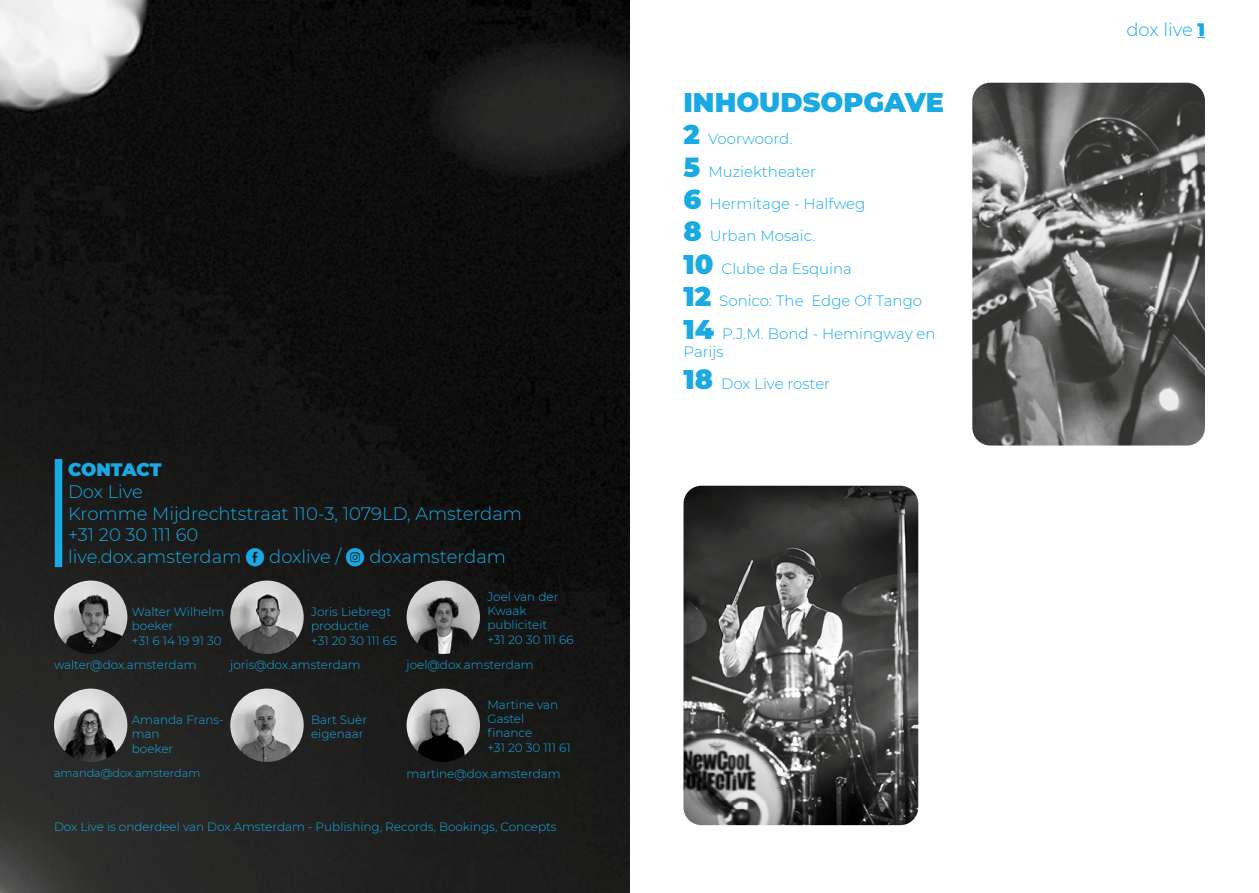
<style>
.page{position:relative;width:1259px;height:893px;background:#fff}
.page>*{position:absolute;margin:0;border:0;box-sizing:border-box;transform-origin:0 0}
.t1{font:900 27px "Montserrat";color:#1aaae3}
.t2{font:300 18px/21.6px "Montserrat";color:#1aaae3}
.t3{font:900 18px "Montserrat";letter-spacing:-.005em;color:#1aaae3}
.t4{font:300 15px/32.4px "Montserrat";color:#1aaae3}
.t5{font:300 12px/14.4px "Montserrat";color:#1aaae3}
.t6{font:300 11.25px "Montserrat";color:#1aaae3}
.s1{font-family:"Social Media Circled";font-weight:400}
.s2{font-weight:900;font-size:27px}
.s3{font-weight:900}
</style>
<div class="page">
<img style="left:0;top:0;width:629px;height:893px">
<div style="left:55px;top:459px;width:7px;height:108px;background:#1aaae3"></div>
<img style="left:54px;top:581px;width:73px;height:73px;border-radius:37px">
<img style="left:54px;top:689px;width:73px;height:73px;border-radius:37px">
<img style="left:230px;top:581px;width:74px;height:73px;border-radius:37px">
<img style="left:230px;top:689px;width:74px;height:73px;border-radius:37px">
<img style="left:406px;top:581px;width:74px;height:73px;border-radius:37px">
<img style="left:406px;top:689px;width:74px;height:73px;border-radius:37px">
<img style="left:972px;top:83px;width:233px;height:363px">
<img style="left:683px;top:486px;width:235px;height:339px">
<h2 class="t3" style="left:68px;top:457px;width:95px">CONTACT</h2>
<h2 class="t2" style="left:68px;top:480px;width:455px">Dox Live<br>Kromme Mijdrechtstraat 110-3, 1079LD, Amsterdam +31 20 30 111 60<br>live.dox.amsterdam <span class="s1">E</span> doxlive / <span class="s1">Q</span> doxamsterdam</h2>
<p class="t5" style="left:132px;top:604px;width:94px">Walter Wilhelm boeker<br>+31 6 14 19 91 30</p>
<p class="t5" style="left:311px;top:604px;width:87px">Joris Liebregt productie<br>+31 20 30 111 65</p>
<p class="t5" style="left:487px;top:589px;width:88px">Joel van der<br>Kwaak publiciteit<br>+31 20 30 111 66</p>
<p class="t5" style="left:54px;top:658px;width:144px">walter@dox.amsterdam</p>
<p class="t5" style="left:230px;top:658px;width:132px">joris@dox.amsterdam</p>
<p class="t5" style="left:406px;top:658px;width:129px">joel@dox.amsterdam</p>
<p class="t5" style="left:132px;top:712px;width:93px">Amanda Frans&shy;man<br>boeker</p>
<p class="t6" style="left:54px;top:765px;width:148px">amanda@dox.amsterdam</p>
<p class="t5" style="left:311px;top:712px;width:58px">Bart Suèr eigenaar</p>
<p class="t5" style="left:487px;top:697px;width:85px">Martine van<br>Gastel finance<br>+31 20 30 111 61</p>
<p class="t5" style="left:406px;top:766px;width:155px">martine@dox.amsterdam</p>
<p class="t5" style="left:54px;top:820px;width:504px">Dox Live is onderdeel van Dox Amsterdam - Publishing, Records, Bookings, Concepts</p>
<h1 class="t1" style="left:683px;top:82px;width:262px">INHOUDSOPGAVE</h1>
<p class="t4" style="left:683px;top:122px;width:253px"><span class="s2">2</span> Voorwoord.<br><span class="s2">5</span> Muziektheater<br><span class="s2">6</span> Hermitage - Halfweg<br><span class="s2">8</span> Urban Mosaic.<br><span class="s2">10</span> Clube da Esquina<br><span class="s2">12</span> Sonico: The Edge Of Tango<br><span class="s2">14</span> P.J.M. Bond - Hemingway en</p>
<p class="t4" style="left:683px;top:335px;width:148px">Parijs<br><span class="s2">18</span> Dox Live roster</p>
<h2 class="t2" style="left:1126px;top:19px;width:80px">dox live <span class="s3">1</span></h2>
</div>
